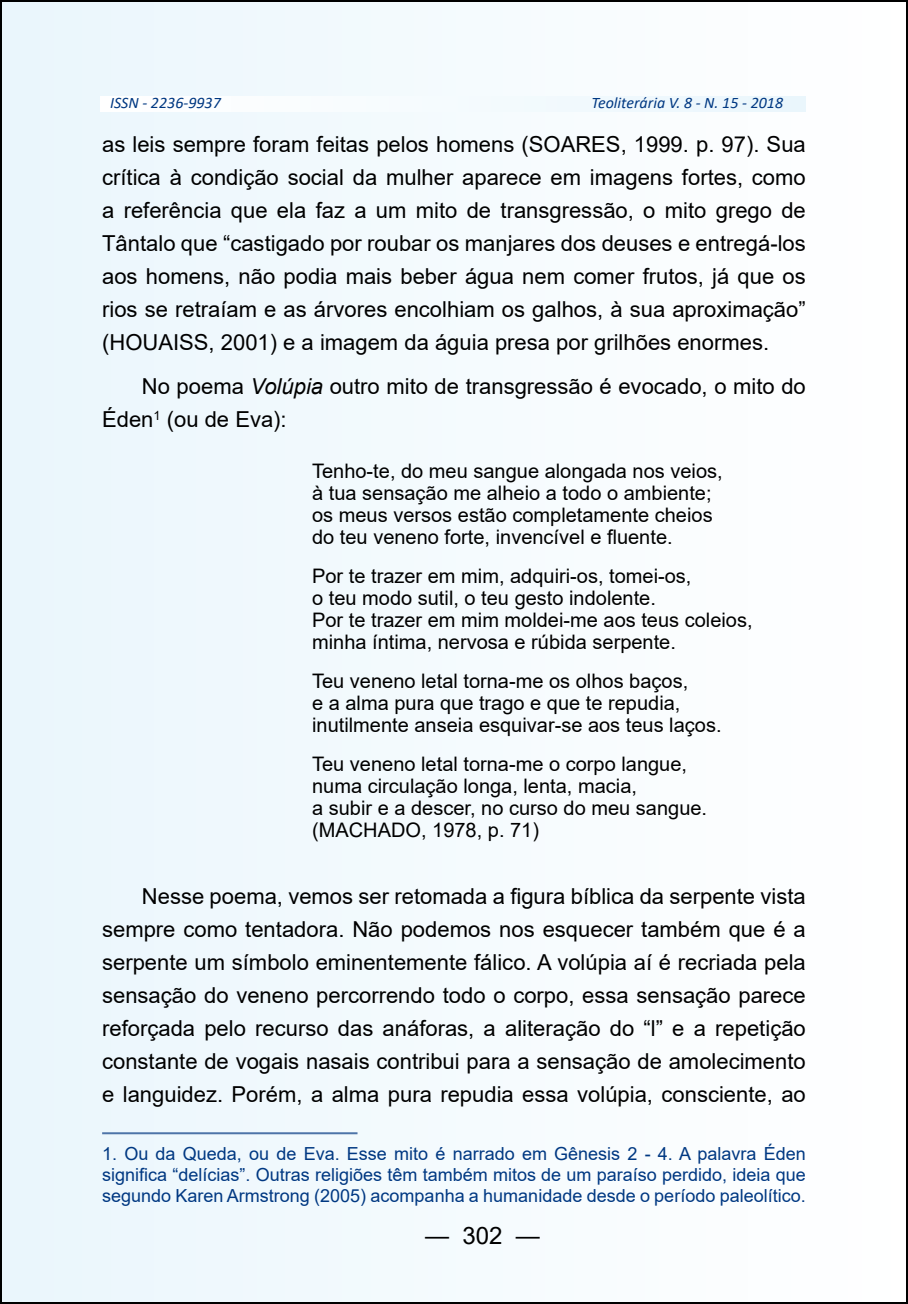
<style>
.page{position:relative;width:908px;height:1304px;background:#fff}
.page>*{position:absolute;margin:0;border:0;box-sizing:border-box;transform-origin:0 0}
.t1{font:24px "Arial";color:#000}
.t2{font:22px/33px "Arial";color:#000;text-align:justify}
.t3{font:20px/22px "Arial";color:#000}
.t4{font:18px/21px "Arial";color:#003882;text-align:justify}
.t5{font:italic 16px "Calibri";color:#003882}
.s1{font-style:italic}
</style>
<div class="page">
<div style="left:1px;top:1px;width:905px;height:1302px;background:#f4fbfe"></div>
<hr style="left:102px;top:1132px;width:255px;height:2px;background:#4d74a8">
<p class="t5" style="left:110px;top:92px;width:112px">ISSN - 2236-9937</p>
<p class="t5" style="left:591px;top:92px;width:193px">Teoliterária V. 8 - N. 15 - 2018</p>
<p class="t2" style="left:102px;top:128px;width:705px">as leis sempre foram feitas pelos homens (SOARES, 1999. p. 97). Sua crítica à condição social da mulher aparece em imagens fortes, como a referência que ela faz a um mito de transgressão, o mito grego de Tântalo que “castigado por roubar os manjares dos deuses e entregá-los aos homens, não podia mais beber água nem comer frutos, já que os rios se retraíam e as árvores encolhiam os galhos, à sua aproximação” (HOUAISS, 2001) e a imagem da águia presa por grilhões enormes.</p>
<p class="t2" style="left:102px;top:370px;width:704px;text-indent:40px">No poema <span class="s1">Volúpia</span> outro mito de transgressão é evocado, o mito do<br>Éden<sup>1</sup> (ou de Eva):</p>
<p class="t3" style="left:312px;top:460px;width:412px">Tenho-te, do meu sangue alongada nos veios, à tua sensação me alheio a todo o ambiente; os meus versos estão completamente cheios do teu veneno forte, invencível e fluente.</p>
<p class="t3" style="left:312px;top:565px;width:442px">Por te trazer em mim, adquiri-os, tomei-os,<br>o teu modo sutil, o teu gesto indolente.<br>Por te trazer em mim moldei-me aos teus coleios, minha íntima, nervosa e rúbida serpente.</p>
<p class="t3" style="left:312px;top:670px;width:411px">Teu veneno letal torna-me os olhos baços,<br>e a alma pura que trago e que te repudia, inutilmente anseia esquivar-se aos teus laços.</p>
<p class="t3" style="left:312px;top:753px;width:396px">Teu veneno letal torna-me o corpo langue, numa circulação longa, lenta, macia,<br>a subir e a descer, no curso do meu sangue. (MACHADO, 1978, p. 71)</p>
<p class="t2" style="left:102px;top:879px;width:705px;text-indent:40px">Nesse poema, vemos ser retomada a figura bíblica da serpente vista sempre como tentadora. Não podemos nos esquecer também que é a serpente um símbolo eminentemente fálico. A volúpia aí é recriada pela sensação do veneno percorrendo todo o corpo, essa sensação parece reforçada pelo recurso das anáforas, a aliteração do “l” e a repetição constante de vogais nasais contribui para a sensação de amolecimento e languidez. Porém, a alma pura repudia essa volúpia, consciente, ao</p>
<p class="t4" style="left:102px;top:1143px;width:704px">1. Ou da Queda, ou de Eva. Esse mito é narrado em Gênesis 2 - 4. A palavra Éden significa “delícias”. Outras religiões têm também mitos de um paraíso perdido, ideia que segundo Karen Armstrong (2005) acompanha a humanidade desde o período paleolítico.</p>
<p class="t1" style="left:425px;top:1218px;width:116px">— 302 —</p>
</div>
